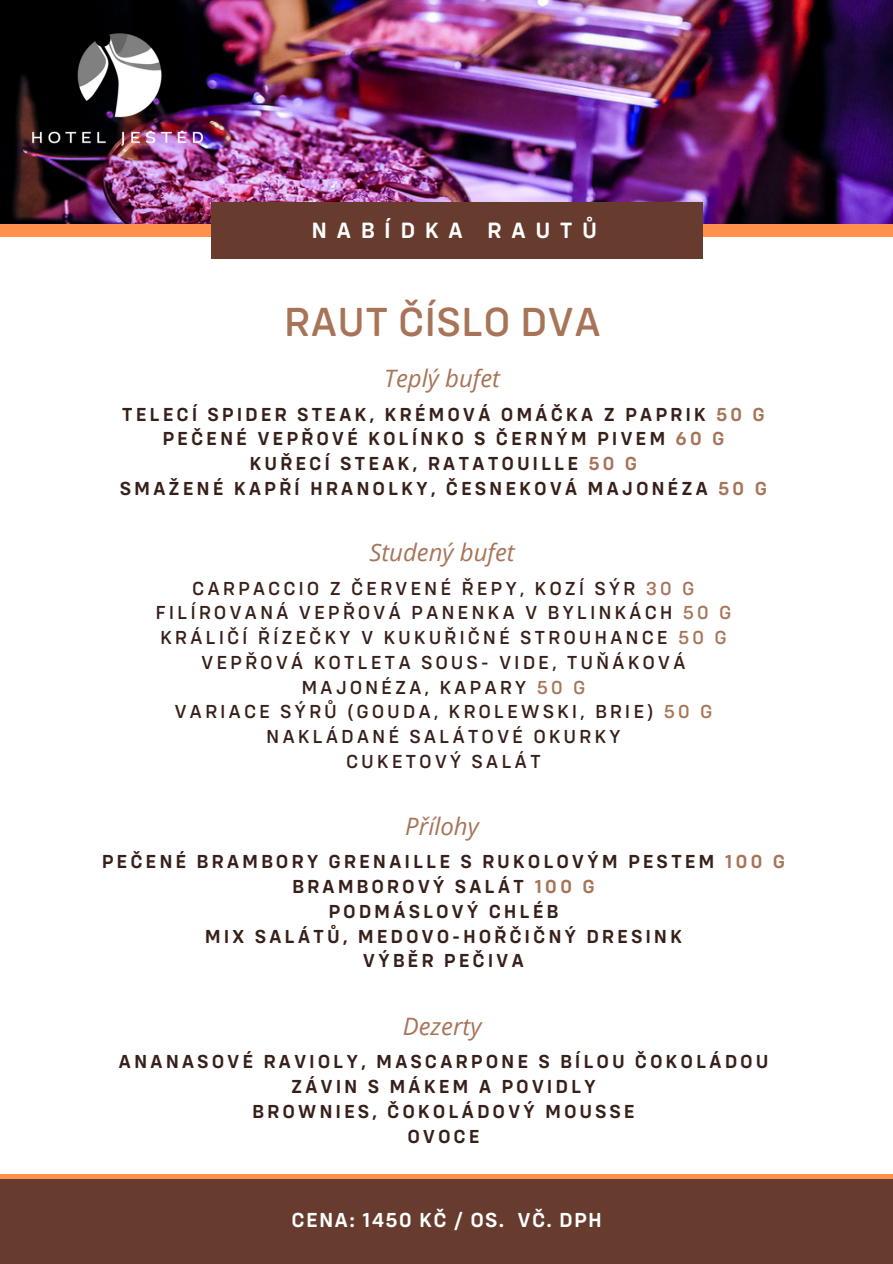
<style>
.page{position:relative;width:893px;height:1264px;background:#fff}
.page>*{position:absolute;margin:0;border:0;box-sizing:border-box;transform-origin:0 0}
.t1{font:500 42px "Config Rounded";color:#a77458}
.t2{font:italic 24px "Open Sans";color:#a77458}
.t3{font:600 22.95px "Config Rounded";letter-spacing:.41em;color:#fff}
.t4{font:600 21px "Config Rounded";letter-spacing:.06em;color:#fff}
.t5{font:600 19.5px "Config Rounded";letter-spacing:.145em;color:#372019}
.t6{font:500 19.5px "Config Rounded";letter-spacing:.145em;color:#372019}
.s1{color:#a77458}
</style>
<div class="page">
<div style="left:0;top:1174px;width:892px;height:11px;background:#ff914d"></div>
<img style="left:0;top:0;width:892px;height:225px">
<div style="left:0;top:225px;width:892px;height:11px;background:#ff914d"></div>
<div style="left:211px;top:202px;width:491px;height:56px;background:#673c2f"></div>
<img style="left:32px;top:33px;width:170px;height:113px">
<div style="left:0;top:1179px;width:892px;height:84px;background:#673c2f"></div>
<p class="t3" style="left:311px;top:215px;width:287px">NABÍDKA RAUTŮ</p>
<p class="t1" style="left:284px;top:295px;width:319px">RAUT ČÍSLO DVA</p>
<p class="t2" style="left:384px;top:362px;width:117px">Teplý bufet</p>
<p class="t5" style="left:122px;top:401px;width:644px">TELECÍ SPIDER STEAK, KRÉMOVÁ OMÁČKA Z PAPRIK <span class="s1">50 G</span></p>
<h1 class="t5" style="left:162px;top:426px;width:563px">PEČENÉ VEPŘOVÉ KOLÍNKO S ČERNÝM PIVEM <span class="s1">60 G</span></h1>
<h3 class="t5" style="left:249px;top:451px;width:389px">KUŘECÍ STEAK, RATATOUILLE <span class="s1">50 G</span></h3>
<p class="t5" style="left:120px;top:476px;width:648px">SMAŽENÉ KAPŘÍ HRANOLKY, ČESNEKOVÁ MAJONÉZA <span class="s1">50 G</span></p>
<p class="t2" style="left:369px;top:535px;width:147px">Studený bufet</p>
<p class="t6" style="left:192px;top:575px;width:504px">CARPACCIO Z ČERVENÉ ŘEPY, KOZÍ SÝR <span class="s1">30 G</span></p>
<h3 class="t6" style="left:155px;top:600px;width:577px">FILÍROVANÁ VEPŘOVÁ PANENKA V BYLINKÁCH <span class="s1">50 G</span></h3>
<p class="t6" style="left:160px;top:625px;width:568px">KRÁLIČÍ ŘÍZEČKY V KUKUŘIČNÉ STROUHANCE <span class="s1">50 G</span></p>
<p class="t6" style="left:201px;top:650px;width:486px">VEPŘOVÁ KOTLETA SOUS- VIDE, TUŇÁKOVÁ</p>
<p class="t6" style="left:301px;top:674px;width:285px">MAJONÉZA, KAPARY <span class="s1">50 G</span></p>
<p class="t6" style="left:174px;top:699px;width:539px">VARIACE SÝRŮ (GOUDA, KROLEWSKI, BRIE) <span class="s1">50 G</span></p>
<p class="t6" style="left:266px;top:724px;width:356px">NAKLÁDANÉ SALÁTOVÉ OKURKY</p>
<p class="t6" style="left:346px;top:749px;width:196px">CUKETOVÝ SALÁT</p>
<p class="t2" style="left:405px;top:809px;width:75px">Přílohy</p>
<p class="t5" style="left:102px;top:849px;width:685px">PEČENÉ BRAMBORY GRENAILLE S RUKOLOVÝM PESTEM <span class="s1">100 G</span></p>
<h3 class="t5" style="left:292px;top:874px;width:304px">BRAMBOROVÝ SALÁT <span class="s1">100 G</span></h3>
<p class="t5" style="left:328px;top:898px;width:232px">PODMÁSLOVÝ CHLÉB</p>
<p class="t5" style="left:205px;top:923px;width:479px">MIX SALÁTŮ, MEDOVO-HOŘČIČNÝ DRESINK</p>
<p class="t5" style="left:363px;top:948px;width:163px">VÝBĚR PEČIVA</p>
<p class="t2" style="left:403px;top:1009px;width:80px">Dezerty</p>
<p class="t5" style="left:118px;top:1049px;width:651px">ANANASOVÉ RAVIOLY, MASCARPONE S BÍLOU ČOKOLÁDOU</p>
<h3 class="t5" style="left:291px;top:1074px;width:306px">ZÁVIN S MÁKEM A POVIDLY</h3>
<p class="t5" style="left:252px;top:1098px;width:384px">BROWNIES, ČOKOLÁDOVÝ MOUSSE</p>
<p class="t5" style="left:407px;top:1123px;width:74px">OVOCE</p>
<h2 class="t4" style="left:291px;top:1206px;width:312px">CENA: 1450 KČ / OS. VČ. DPH</h2>
</div>
